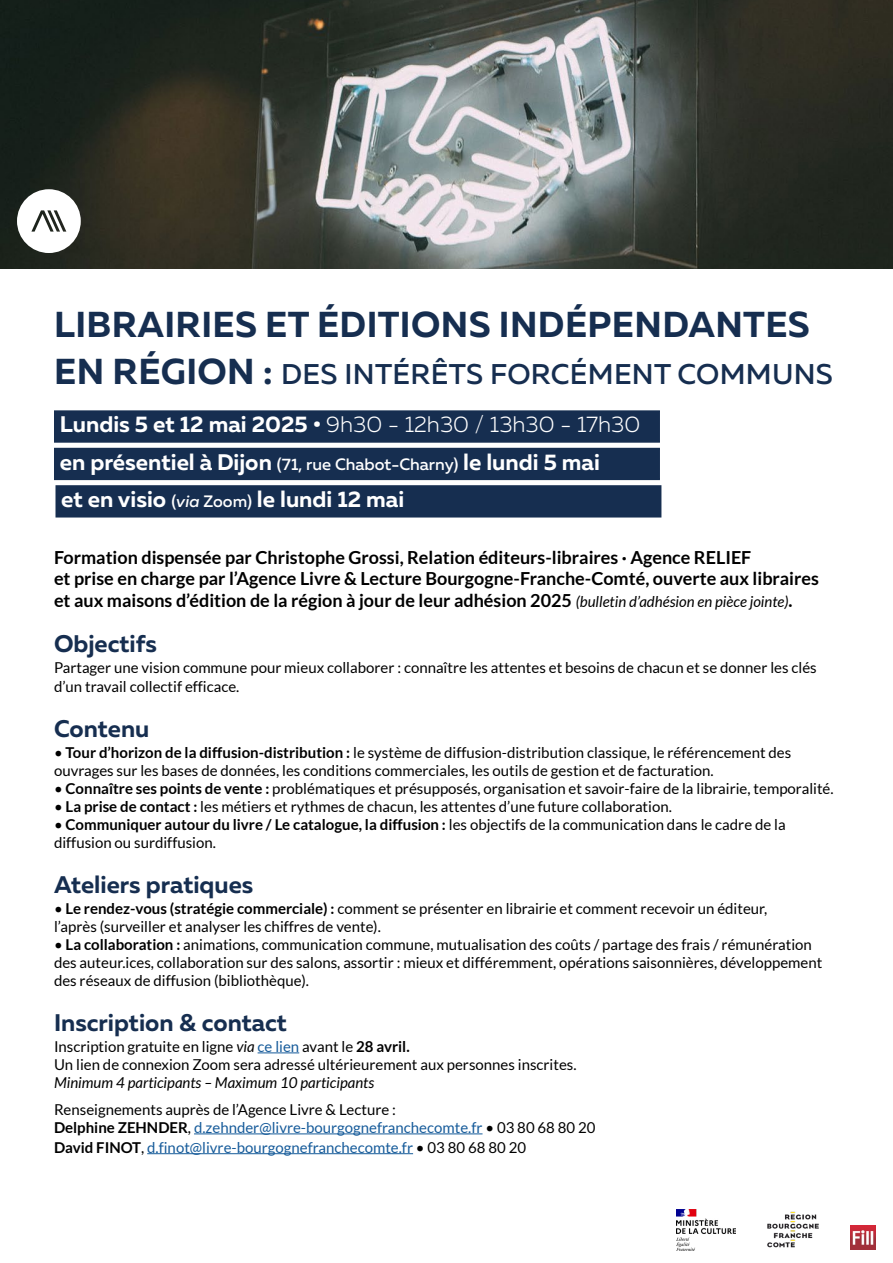
<style>
.page{position:relative;width:893px;height:1263px;background:#fff}
.page>*{position:absolute;margin:0;border:0;box-sizing:border-box;transform-origin:0 0}
.t1{font:700 36px "Muller";letter-spacing:.01em;color:#162e50}
.t2{font:500 28.5px "Muller";letter-spacing:.01em;color:#162e50}
.t3{font:700 24px "Muller";color:#162e50}
.t4{font:700 22.5px/37.3px "Muller";color:#fff}
.t5{font:700 18px/21.6px "Lato";color:#000}
.t6{font:15px/18px "Lato";color:#000}
.t7{font:15px "Lato";color:#165b9a}
.t8{font:italic 15px "Lato";color:#000}
.s1{font-weight:700;font-size:36px}
.s2{font-weight:300}
.s3{font-weight:500;font-size:16.5px}
.s4{font-weight:500;font-style:italic;font-size:16.5px}
.s5{font-weight:400;font-style:italic;font-size:15px}
.s6{font-weight:700}
.s7{font-style:italic}
.s8{color:#165b9a}
.s9{font-weight:700;color:#000}
.s10{color:#000}
</style>
<div class="page">
<hr style="left:258px;top:1052px;width:41px;height:1px;background:#165b9a">
<hr style="left:194px;top:1133px;width:288px;height:1px;background:#165b9a">
<hr style="left:147px;top:1153px;width:266px;height:1px;background:#165b9a">
<img style="left:850px;top:1225px;width:26px;height:24px">
<img style="left:767px;top:1211px;width:52px;height:37px">
<img style="left:676px;top:1209px;width:60px;height:42px">
<div style="left:55px;top:411px;width:604px;height:31px;background:#162e50"></div>
<div style="left:54px;top:410px;width:606px;height:33px;border:2px solid #162e50"></div>
<img style="left:0;top:0;width:893px;height:268px">
<div style="left:55px;top:448px;width:604px;height:31px;background:#162e50"></div>
<div style="left:54px;top:448px;width:606px;height:32px;border:2px solid #162e50"></div>
<div style="left:56px;top:486px;width:605px;height:31px;background:#162e50"></div>
<div style="left:56px;top:485px;width:605px;height:32px;border:2px solid #162e50"></div>
<svg style="left:17px;top:189px;width:64px;height:64px"></svg>
<h1 class="t1" style="left:54px;top:302px;width:757px">LIBRAIRIES ET ÉDITIONS INDÉPENDANTES</h1>
<h2 class="t2" style="left:54px;top:356px;width:780px"><span class="s1">EN RÉGION :</span> DES INTÉRÊTS FORCÉMENT COMMUNS</h2>
<h3 class="t4" style="left:60px;top:406px;width:582px">Lundis 5 et 12 mai 2025 • <span class="s2">9h30 - 12h30 / 13h30 - 17h30 </span>en présentiel à Dijon <span class="s3">(71, rue Chabot-Charny)</span> le lundi 5 mai<br>et en visio <span class="s3">(</span><span class="s4">via</span> <span class="s3">Zoom)</span> le lundi 12 mai</h3>
<p class="t5" style="left:54px;top:546px;width:766px">Formation dispensée par Christophe Grossi, Relation éditeurs-libraires · Agence RELIEF<br>et prise en charge par l’Agence Livre &amp; Lecture Bourgogne-Franche-Comté, ouverte aux libraires et aux maisons d’édition de la région à jour de leur adhésion 2025 <span class="s5">(bulletin d’adhésion en pièce jointe)</span>.</p>
<h3 class="t3" style="left:54px;top:628px;width:104px">Objectifs</h3>
<p class="t6" style="left:54px;top:658px;width:764px;line-height:18.9px">Partager une vision commune pour mieux collaborer : connaître les attentes et besoins de chacun et se donner les clés d’un travail collectif efficace.</p>
<h3 class="t3" style="left:54px;top:713px;width:97px">Contenu</h3>
<p class="t6" style="left:54px;top:743px;width:739px">• <span class="s6">Tour d’horizon de la diffusion-distribution :</span> le système de diffusion-distribution classique, le référencement des ouvrages sur les bases de données, les conditions commerciales, les outils de gestion et de facturation.</p>
<p class="t6" style="left:54px;top:779px;width:781px">• <span class="s6">Connaître ses points de vente :</span> problématiques et présupposés, organisation et savoir-faire de la librairie, temporalité.</p>
<p class="t6" style="left:54px;top:797px;width:619px">• <span class="s6">La prise de contact :</span> les métiers et rythmes de chacun, les attentes d’une future collaboration.</p>
<p class="t6" style="left:54px;top:815px;width:733px">• <span class="s6">Communiquer autour du livre / Le catalogue, la diffusion :</span> les objectifs de la communication dans le cadre de la diffusion ou surdiffusion.</p>
<h3 class="t3" style="left:54px;top:869px;width:201px">Ateliers pratiques</h3>
<p class="t6" style="left:54px;top:899px;width:715px">• <span class="s6">Le rendez-vous (stratégie commerciale) :</span> comment se présenter en librairie et comment recevoir un éditeur, l’après (surveiller et analyser les chiffres de vente).</p>
<p class="t6" style="left:54px;top:935px;width:770px">• <span class="s6">La collaboration :</span> animations, communication commune, mutualisation des coûts / partage des frais / rémunération des auteur.ices, collaboration sur des salons, assortir : mieux et différemment, opérations saisonnières, développement des réseaux de diffusion (bibliothèque).</p>
<h3 class="t3" style="left:54px;top:1007px;width:234px">Inscription &amp; contact</h3>
<p class="t6" style="left:54px;top:1037px;width:524px">Inscription gratuite en ligne <span class="s7">via</span> <span class="s8">ce lien</span> avant le <span class="s6">28 avril.<br></span>Un lien de connexion Zoom sera adressé ultérieurement aux personnes inscrites.</p>
<p class="t8" style="left:54px;top:1074px;width:322px">Minimum 4 participants – Maximum 10 participants</p>
<p class="t6" style="left:54px;top:1100px;width:543px">Renseignements auprès de l’Agence Livre &amp; Lecture :<br><span class="s6">Delphine ZEHNDER</span>, <span class="s8">d.zehnder@livre-bourgognefranchecomte.fr</span> • 03 80 68 80 20</p>
<p class="t7" style="left:54px;top:1139px;width:474px"><span class="s9">David FINOT</span><span class="s10">,</span> d.finot@livre-bourgognefranchecomte.fr <span class="s10">• 03 80 68 80 20</span></p>
</div>
